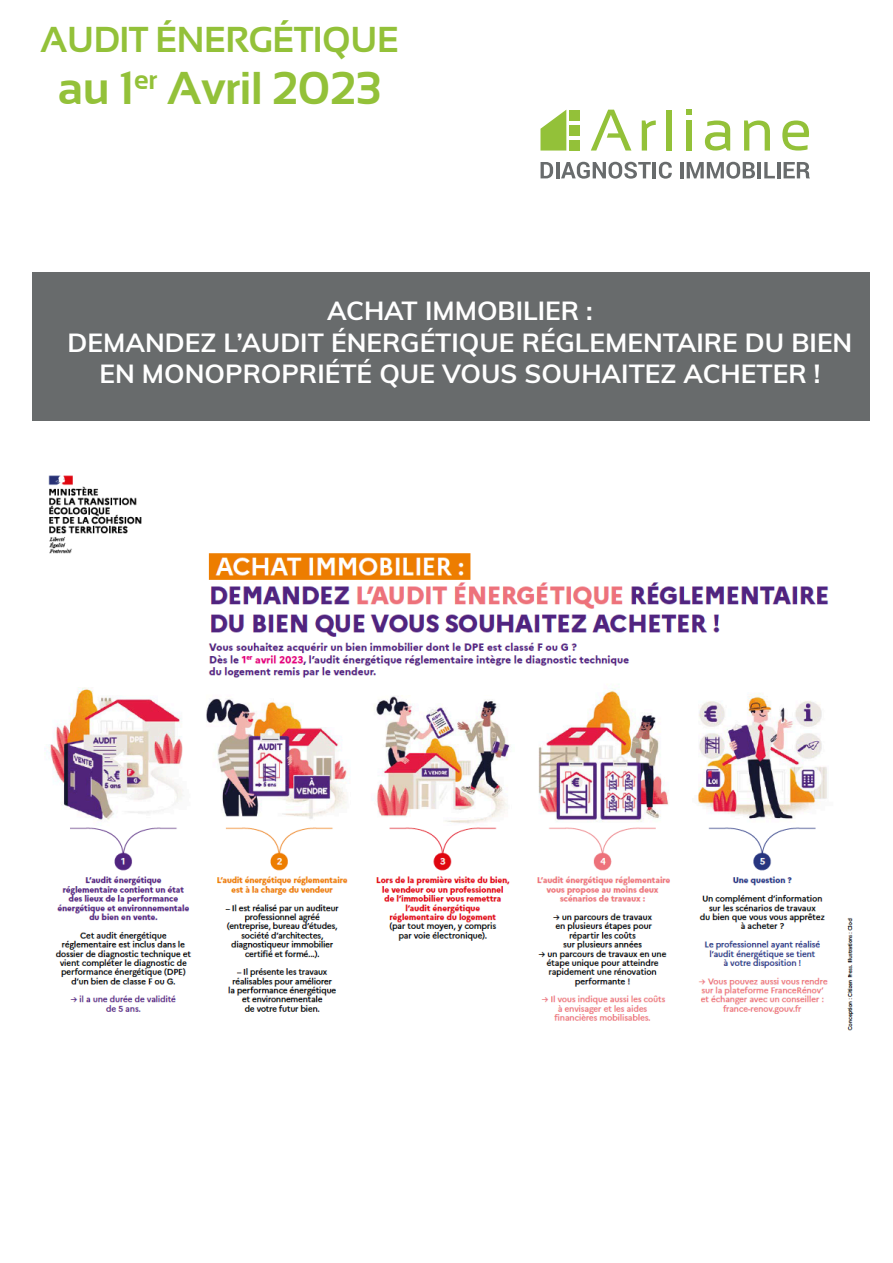
<style>
.page{position:relative;width:893px;height:1263px;background:#fff}
.page>*{position:absolute;margin:0;border:0;box-sizing:border-box;transform-origin:0 0}
.t1{font:700 46.05px "Sansation";letter-spacing:-.01em;color:#93c139}
.t2{font:700 36px "Sansation";letter-spacing:-.01em;color:#93c139}
.t3{font:700 26.25px/31.5px "Muli";color:#fff;text-align:center}
</style>
<div class="page">
<div style="left:33px;top:273px;width:837px;height:148px;background:#686b6c"></div>
<svg style="left:541px;top:162px;width:12px;height:16px"></svg>
<hr style="left:556px;top:162px;width:3px;height:16px;background:#686b6c">
<svg style="left:561px;top:162px;width:90px;height:17px"></svg>
<hr style="left:653px;top:162px;width:3px;height:16px;background:#686b6c">
<svg style="left:659px;top:162px;width:13px;height:17px"></svg>
<hr style="left:680px;top:162px;width:3px;height:16px;background:#686b6c">
<svg style="left:687px;top:162px;width:68px;height:17px"></svg>
<hr style="left:758px;top:162px;width:3px;height:16px;background:#686b6c">
<svg style="left:764px;top:162px;width:11px;height:16px"></svg>
<hr style="left:777px;top:162px;width:3px;height:16px;background:#686b6c">
<svg style="left:784px;top:162px;width:26px;height:16px"></svg>
<svg style="left:591px;top:110px;width:40px;height:41px"></svg>
<svg style="left:642px;top:120px;width:14px;height:31px"></svg>
<div style="left:667px;top:110px;width:5px;height:41px;background:#93c139"></div>
<div style="left:687px;top:120px;width:5px;height:31px;background:#93c139"></div>
<svg style="left:687px;top:110px;width:5px;height:5px"></svg>
<svg style="left:705px;top:120px;width:25px;height:31px"></svg>
<svg style="left:744px;top:120px;width:26px;height:31px"></svg>
<svg style="left:782px;top:120px;width:27px;height:31px"></svg>
<svg style="left:540px;top:110px;width:26px;height:41px"></svg>
<div style="left:569px;top:125px;width:11px;height:11px;background:#93c139"></div>
<div style="left:569px;top:140px;width:11px;height:11px;background:#93c139"></div>
<div style="left:569px;top:110px;width:11px;height:11px;background:#93c139"></div>
<img style="left:44px;top:475px;width:810px;height:556px">
<p class="t2" style="left:40px;top:19px;width:360px">AUDIT ÉNERGÉTIQUE</p>
<p class="t1" style="left:58px;top:62px;width:324px">au 1<sup>er</sup> Avril 2023</p>
<p class="t3" style="left:327px;top:294px;width:267px">ACHAT IMMOBILIER :</p>
<p class="t3" style="left:68px;top:325px;width:786px">DEMANDEZ L’AUDIT ÉNERGÉTIQUE RÉGLEMENTAIRE DU BIEN<br>EN MONOPROPRIÉTÉ QUE VOUS SOUHAITEZ ACHETER !</p>
</div>
